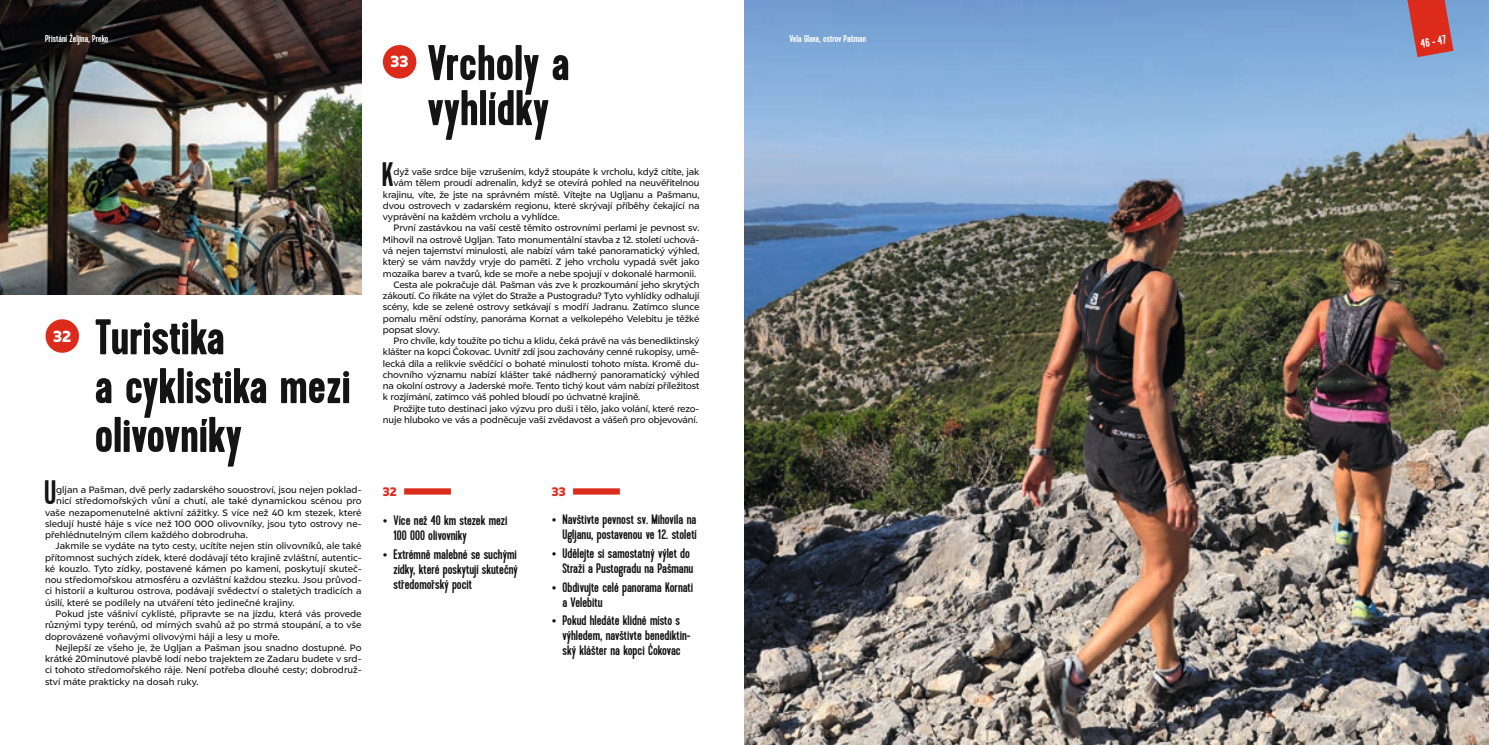
<style>
.page{position:relative;width:1489px;height:745px;background:#fff}
.page>*{position:absolute;margin:0;border:0;box-sizing:border-box;transform-origin:0 0}
.t1{font:700 50px/48.8px "Kapra";color:#131413}
.t2{font:33.88px "Kapra";color:#131413}
.t3{font:900 16.25px "Liszt FY";color:#fff}
.t4{font:13.75px/15px "Kapra";color:#131413}
.t5{font:12.5px "Kapra";color:#fff}
.t6{font:900 12.5px "Liszt FY";color:#dc2a1b}
.t7{font:10px "Kapra";color:#fff}
.t8{font:9.38px "Liszt FY";letter-spacing:-.015em;color:#131413}
.s1{font-family:"Liszt FY";font-weight:900}
</style>
<div class="page">
<img style="left:744px;top:0;width:744px;height:744px">
<img style="left:0;top:0;width:361px;height:294px">
<svg style="left:1407px;top:0;width:46px;height:57px;background:#c54747"></svg>
<div style="left:46px;top:319px;width:33px;height:33px;background:#dc2a1b;border-radius:50%"></div>
<div style="left:383px;top:45px;width:33px;height:33px;background:#dc2a1b;border-radius:50%"></div>
<div style="left:404px;top:488px;width:47px;height:6px;background:#dc2a1b"></div>
<div style="left:573px;top:488px;width:47px;height:6px;background:#dc2a1b"></div>
<p class="t7" style="left:45px;top:33px;width:65px">Přistání Željina, Preko</p>
<p class="t7" style="left:789px;top:33px;width:78px">Vela Glava, ostrov Pašman</p>
<h1 class="t1" style="left:427px;top:42px;width:144px;line-height:45px">Vrcholy a vyhlídky</h1>
<h3 class="t3" style="left:390px;top:51px;width:20px">33</h3>
<h3 class="t3" style="left:53px;top:325px;width:20px">32</h3>
<h1 class="t1" style="left:95px;top:314px;width:257px">Turistika<br>a cyklistika mezi olivovníky</h1>
<h2 class="t2" style="left:44px;top:473px;width:14px">U</h2>
<p class="t8" style="left:56px;top:484px;width:307px">gljan a Pašman, dvě perly zadarského souostroví, jsou nejen poklad-</p>
<p class="t8" style="left:56px;top:495px;width:307px">nicí středomořských vůní a chutí, ale také dynamickou scénou pro</p>
<p class="t8" style="left:45px;top:506px;width:318px">vaše nezapomenutelné aktivní zážitky. S více než 40 km stezek, které</p>
<p class="t8" style="left:45px;top:517px;width:318px">sledují husté háje s více než 100 000 olivovníky, jsou tyto ostrovy ne-</p>
<p class="t8" style="left:45px;top:529px;width:204px">přehlédnutelným cílem každého dobrodruha.</p>
<p class="t8" style="left:56px;top:540px;width:307px">Jakmile se vydáte na tyto cesty, ucítíte nejen stín olivovníků, ale také</p>
<p class="t8" style="left:45px;top:551px;width:318px">přítomnost suchých zídek, které dodávají této krajině zvláštní, autentic-</p>
<p class="t8" style="left:45px;top:562px;width:318px">ké kouzlo. Tyto zídky, postavené kámen po kameni, poskytují skuteč-</p>
<p class="t8" style="left:45px;top:574px;width:318px">nou středomořskou atmosféru a ozvláštní každou stezku. Jsou průvod-</p>
<p class="t8" style="left:45px;top:585px;width:318px">ci historií a kulturou ostrova, podávají svědectví o staletých tradicích a</p>
<p class="t8" style="left:45px;top:596px;width:251px">úsilí, které se podílely na utváření této jedinečné krajiny.</p>
<p class="t8" style="left:56px;top:607px;width:307px">Pokud jste vášniví cyklisté, připravte se na jízdu, která vás provede</p>
<p class="t8" style="left:45px;top:619px;width:318px">různými typy terénů, od mírných svahů až po strmá stoupání, a to vše</p>
<p class="t8" style="left:45px;top:630px;width:236px">doprovázené voňavými olivovými háji a lesy u moře.</p>
<p class="t8" style="left:56px;top:641px;width:307px">Nejlepší ze všeho je, že Ugljan a Pašman jsou snadno dostupné. Po</p>
<p class="t8" style="left:45px;top:652px;width:318px">krátké 20minutové plavbě lodí nebo trajektem ze Zadaru budete v srd-</p>
<p class="t8" style="left:45px;top:664px;width:318px">ci tohoto středomořského ráje. Není potřeba dlouhé cesty; dobrodruž-</p>
<p class="t8" style="left:45px;top:675px;width:155px">ství máte prakticky na dosah ruky.</p>
<h2 class="t2" style="left:382px;top:155px;width:13px">K</h2>
<p class="t8" style="left:393px;top:166px;width:307px">dyž vaše srdce bije vzrušením, když stoupáte k vrcholu, když cítíte, jak</p>
<p class="t8" style="left:393px;top:177px;width:307px">vám tělem proudí adrenalin, když se otevírá pohled na neuvěřitelnou</p>
<p class="t8" style="left:383px;top:188px;width:318px">krajinu, víte, že jste na správném místě. Vítejte na Ugljanu a Pašmanu,</p>
<p class="t8" style="left:383px;top:200px;width:318px">dvou ostrovech v zadarském regionu, které skrývají příběhy čekající na</p>
<p class="t8" style="left:383px;top:211px;width:178px">vyprávění na každém vrcholu a vyhlídce.</p>
<p class="t8" style="left:393px;top:222px;width:307px">První zastávkou na vaší cestě těmito ostrovními perlami je pevnost sv.</p>
<p class="t8" style="left:383px;top:233px;width:318px">Mihovil na ostrově Ugljan. Tato monumentální stavba z 12. století uchová-</p>
<p class="t8" style="left:383px;top:245px;width:318px">vá nejen tajemství minulosti, ale nabízí vám také panoramatický výhled,</p>
<p class="t8" style="left:383px;top:256px;width:318px">který se vám navždy vryje do paměti. Z jeho vrcholu vypadá svět jako</p>
<p class="t8" style="left:383px;top:267px;width:315px">mozaika barev a tvarů, kde se moře a nebe spojují v dokonalé harmonii.</p>
<p class="t8" style="left:393px;top:278px;width:307px">Cesta ale pokračuje dál. Pašman vás zve k prozkoumání jeho skrytých</p>
<p class="t8" style="left:383px;top:290px;width:318px">zákoutí. Co říkáte na výlet do Straže a Pustogradu? Tyto vyhlídky odhalují</p>
<p class="t8" style="left:383px;top:301px;width:318px">scény, kde se zelené ostrovy setkávají s modří Jadranu. Zatímco slunce</p>
<p class="t8" style="left:383px;top:312px;width:318px">pomalu mění odstíny, panoráma Kornat a velkolepého Velebitu je těžké</p>
<p class="t8" style="left:383px;top:323px;width:58px">popsat slovy.</p>
<p class="t8" style="left:393px;top:335px;width:307px">Pro chvíle, kdy toužíte po tichu a klidu, čeká právě na vás benediktinský</p>
<p class="t8" style="left:383px;top:346px;width:318px">klášter na kopci Ćokovac. Uvnitř zdí jsou zachovány cenné rukopisy, umě-</p>
<p class="t8" style="left:383px;top:357px;width:318px">lecká díla a relikvie svědčící o bohaté minulosti tohoto místa. Kromě du-</p>
<p class="t8" style="left:383px;top:368px;width:318px">chovního významu nabízí klášter také nádherný panoramatický výhled</p>
<p class="t8" style="left:383px;top:380px;width:318px">na okolní ostrovy a Jaderské moře. Tento tichý kout vám nabízí příležitost</p>
<p class="t8" style="left:383px;top:391px;width:259px">k rozjímání, zatímco váš pohled bloudí po úchvatné krajině.</p>
<p class="t8" style="left:393px;top:402px;width:307px">Prožijte tuto destinaci jako výzvu pro duši i tělo, jako volání, které rezo-</p>
<p class="t8" style="left:383px;top:413px;width:316px">nuje hluboko ve vás a podněcuje vaši zvědavost a vášeň pro objevování.</p>
<h3 class="t6" style="left:383px;top:483px;width:15px">32</h3>
<h3 class="t6" style="left:552px;top:483px;width:15px">33</h3>
<h3 class="t4" style="left:393px;top:513px;width:115px;text-indent:-11px"><span class="s1">•</span> Více než 40 km stezek mezi<br>100 000 olivovníky</h3>
<h3 class="t4" style="left:393px;top:546px;width:126px;text-align:justify;text-indent:-11px"><span class="s1">•</span> Extrémně malebné se suchými zídky, které poskytují skutečný středomořský pocit</h3>
<h3 class="t4" style="left:552px;top:512px;width:146px;text-align:right"><span class="s1">•</span> Navštivte pevnost sv. Mihovila na<br>Ugljanu, postavenou ve 12. století</h3>
<h3 class="t4" style="left:552px;top:546px;width:143px;text-align:right"><span class="s1">•</span> Udělejte si samostatný výlet do<br>Straži a Pustogradu na Pašmanu</h3>
<h3 class="t4" style="left:562px;top:579px;width:132px;text-indent:-11px"><span class="s1">•</span> Obdivujte celé panorama Kornati a Velebitu</h3>
<h3 class="t4" style="left:562px;top:613px;width:130px;text-indent:-11px"><span class="s1">•</span> Pokud hledáte klidné místo s výhledem, navštivte benediktin&shy;ský klášter na kopci Ćokovac</h3>
<h3 class="t5" style="left:1419px;top:36px;width:27px;rotate:-10deg">46 - 47</h3>
</div>
